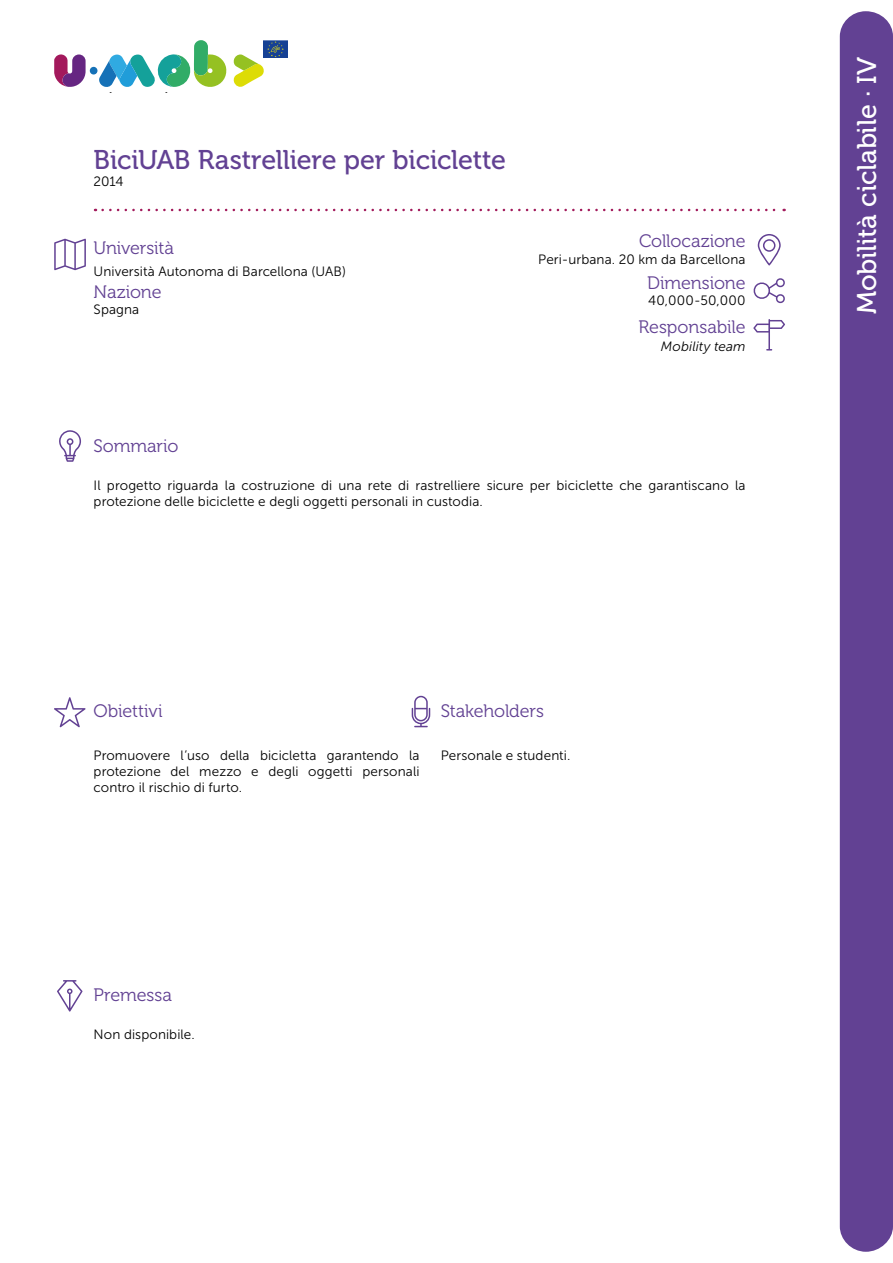
<style>
.page{position:relative;width:893px;height:1263px;background:#fff}
.page>*{position:absolute;margin:0;border:0;box-sizing:border-box;transform-origin:0 0}
.t1{font:27px "Museo 500";letter-spacing:-.01em;color:#624193}
.t2{font:27px "Museo 500";letter-spacing:-.01em;color:#fff}
.t3{font:18px "Museo 300";letter-spacing:-.005em;color:#624193}
.t4{font:13.5px/16.2px "Museo Sans 300";letter-spacing:.005em;color:#000}
.t5{font:italic 13.5px "Museo Sans 300";letter-spacing:.005em;color:#000}
</style>
<div class="page">
<div style="left:840px;top:11px;width:53px;height:1241px;background:#624193;border-radius:26px"></div>
<svg style="left:54px;top:54px;width:32px;height:33px"></svg>
<svg style="left:233px;top:54px;width:31px;height:33px"></svg>
<div style="left:90px;top:67px;width:8px;height:8px;background:#1571b7;border-radius:50%"></div>
<img style="left:263px;top:40px;width:25px;height:18px">
<svg style="left:99px;top:40px;width:128px;height:53px"></svg>
<svg style="left:103px;top:209px;width:682px;height:2px"></svg>
<svg style="left:54px;top:697px;width:32px;height:30px"></svg>
<svg style="left:753px;top:278px;width:32px;height:26px"></svg>
<svg style="left:758px;top:234px;width:23px;height:31px"></svg>
<svg style="left:54px;top:239px;width:32px;height:31px"></svg>
<svg style="left:59px;top:430px;width:22px;height:32px"></svg>
<svg style="left:753px;top:319px;width:32px;height:32px"></svg>
<svg style="left:412px;top:696px;width:18px;height:31px"></svg>
<svg style="left:57px;top:980px;width:26px;height:31px"></svg>
<h1 class="t1" style="left:94px;top:145px;width:414px">BiciUAB Rastrelliere per biciclette</h1>
<p class="t4" style="left:94px;top:173px;width:31px">2014</p>
<h2 class="t3" style="left:94px;top:239px;width:82px">Università</h2>
<p class="t4" style="left:94px;top:263px;width:254px">Università Autonoma di Barcellona (UAB)</p>
<h2 class="t3" style="left:94px;top:282px;width:69px">Nazione</h2>
<p class="t4" style="left:94px;top:301px;width:47px">Spagna</p>
<h2 class="t3" style="left:94px;top:436px;width:87px">Sommario</h2>
<h2 class="t3" style="left:639px;top:232px;width:108px">Collocazione</h2>
<p class="t4" style="left:538px;top:251px;width:209px">Peri-urbana. 20 km da Barcellona</p>
<h2 class="t3" style="left:647px;top:273px;width:100px">Dimensione</h2>
<p class="t4" style="left:648px;top:292px;width:99px">40,000-50,000</p>
<h2 class="t3" style="left:639px;top:317px;width:109px">Responsabile</h2>
<p class="t5" style="left:661px;top:339px;width:86px">Mobility team</p>
<p class="t4" style="left:94px;top:477px;width:653px">Il progetto riguarda la costruzione di una rete di rastrelliere sicure per biciclette che garantiscano la protezione delle biciclette e degli oggetti personali in custodia.</p>
<h2 class="t3" style="left:94px;top:701px;width:71px">Obiettivi</h2>
<h2 class="t3" style="left:441px;top:701px;width:105px">Stakeholders</h2>
<p class="t4" style="left:94px;top:747px;width:327px;text-align:justify">Promuovere l’uso della bicicletta garantendo la protezione del mezzo e degli oggetti personali contro il rischio di furto.</p>
<p class="t4" style="left:441px;top:747px;width:131px">Personale e studenti.</p>
<h2 class="t3" style="left:94px;top:985px;width:80px">Premessa</h2>
<p class="t4" style="left:94px;top:1026px;width:103px">Non disponibile.</p>
<h1 class="t2" style="left:852px;top:314px;width:259px;rotate:-90deg">Mobilità ciclabile · IV</h1>
</div>
